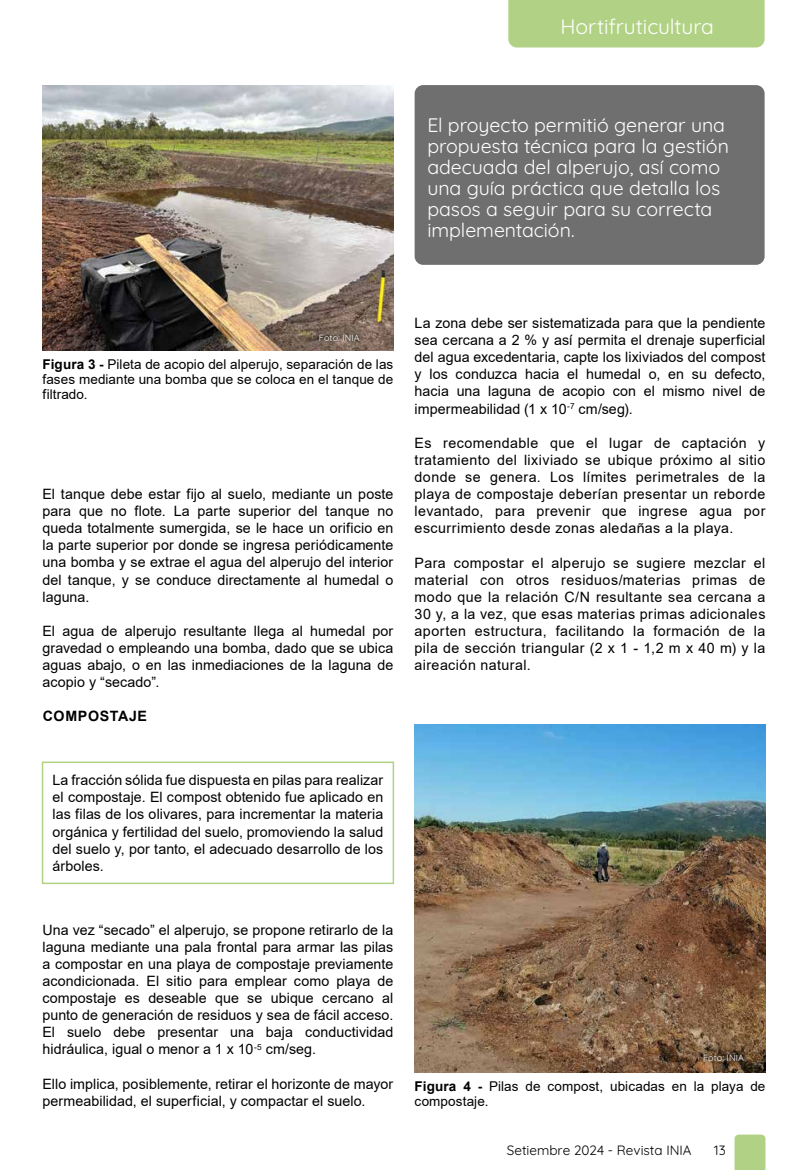
<style>
.page{position:relative;width:808px;height:1170px;background:#fff}
.page>*{position:absolute;margin:0;border:0;box-sizing:border-box;transform-origin:0 0}
.t1{font:300 21px "Quicksand";letter-spacing:-.005em;color:#fff}
.t2{font:300 19.5px/21px "Quicksand";letter-spacing:-.005em;color:#fff}
.t3{font:14.25px/17.1px "Arial";letter-spacing:.005em;color:#000;text-align:justify}
.t4{font:700 14.25px "Arial";letter-spacing:.045em;color:#000}
.t5{font:13.5px/15px "Arial";letter-spacing:.005em;color:#000;text-align:justify}
.t6{font:300 13.5px "Quicksand";color:#000}
.t7{font:300 9px "Quicksand";letter-spacing:.01em;color:#fff}
.s1{font-weight:700}
</style>
<div class="page">
<svg style="left:734px;top:1134px;width:31px;height:35px"></svg>
<div style="left:508px;top:0;width:257px;height:47px;background:#b1d284"></div>
<img style="left:43px;top:85px;width:350px;height:266px">
<svg style="left:315px;top:330px;width:49px;height:15px"></svg>
<img style="left:415px;top:724px;width:350px;height:348px">
<div style="left:415px;top:85px;width:350px;height:180px;background:#706f6f;border-radius:9px"></div>
<svg style="left:700px;top:1050px;width:48px;height:15px"></svg>
<div style="left:42px;top:761px;width:352px;height:123px;border:2px solid #b1d284"></div>
<h1 class="t1" style="left:560px;top:10px;width:155px">Hortifruticultura</h1>
<h2 class="t2" style="left:427px;top:113px;width:303px">El proyecto permitió generar una propuesta técnica para la gestión adecuada del alperujo, así como una guía práctica que detalla los pasos a seguir para su correcta implementación.</h2>
<p class="t7" style="left:319px;top:330px;width:42px">Foto: INIA</p>
<p class="t5" style="left:43px;top:356px;width:352px"><span class="s1">Figura 3 -</span> Pileta de acopio del alperujo, separación de las fases mediante una bomba que se coloca en el tanque de filtrado.</p>
<p class="t3" style="left:43px;top:485px;width:352px">El tanque debe estar fijo al suelo, mediante un poste para que no flote. La parte superior del tanque no queda totalmente sumergida, se le hace un orificio en la parte superior por donde se ingresa periódicamente una bomba y se extrae el agua del alperujo del interior del tanque, y se conduce directamente al humedal o laguna.</p>
<p class="t3" style="left:43px;top:622px;width:352px">El agua de alperujo resultante llega al humedal por gravedad o empleando una bomba, dado que se ubica aguas abajo, o en las inmediaciones de la laguna de acopio y “secado”.</p>
<p class="t4" style="left:43px;top:706px;width:106px">COMPOSTAJE</p>
<p class="t3" style="left:415px;top:314px;width:352px">La zona debe ser sistematizada para que la pendiente sea cercana a 2 % y así permita el drenaje superficial del agua excedentaria, capte los lixiviados del compost y los conduzca hacia el humedal o, en su defecto, hacia una laguna de acopio con el mismo nivel de impermeabilidad (1 x 10<sup>-7</sup> cm/seg).</p>
<p class="t3" style="left:415px;top:434px;width:352px">Es recomendable que el lugar de captación y tratamiento del lixiviado se ubique próximo al sitio donde se genera. Los límites perimetrales de la playa de compostaje deberían presentar un reborde levantado, para prevenir que ingrese agua por escurrimiento desde zonas aledañas a la playa.</p>
<p class="t3" style="left:415px;top:554px;width:352px">Para compostar el alperujo se sugiere mezclar el material con otros residuos/materias primas de modo que la relación C/N resultante sea cercana a 30 y, a la vez, que esas materias primas adicionales aporten estructura, facilitando la formación de la pila de sección triangular (2 x 1 - 1,2 m x 40 m) y la aireación natural.</p>
<p class="t3" style="left:53px;top:771px;width:332px">La fracción sólida fue dispuesta en pilas para realizar el compostaje. El compost obtenido fue aplicado en las filas de los olivares, para incrementar la materia orgánica y fertilidad del suelo, promoviendo la salud del suelo y, por tanto, el adecuado desarrollo de los árboles.</p>
<p class="t3" style="left:43px;top:920px;width:352px">Una vez “secado” el alperujo, se propone retirarlo de la laguna mediante una pala frontal para armar las pilas a compostar en una playa de compostaje previamente acondicionada. El sitio para emplear como playa de compostaje es deseable que se ubique cercano al punto de generación de residuos y sea de fácil acceso.<br>El suelo debe presentar una baja conductividad hidráulica, igual o menor a 1 x 10<sup>-5</sup> cm/seg.</p>
<p class="t3" style="left:43px;top:1074px;width:352px">Ello implica, posiblemente, retirar el horizonte de mayor permeabilidad, el superficial, y compactar el suelo.</p>
<p class="t7" style="left:703px;top:1051px;width:42px">Foto: INIA</p>
<p class="t5" style="left:415px;top:1078px;width:352px"><span class="s1">Figura 4 -</span> Pilas de compost, ubicadas en la playa de compostaje.</p>
<p class="t6" style="left:507px;top:1139px;width:186px">Setiembre 2024 - Revista INIA</p>
<p class="t6" style="left:714px;top:1139px;width:14px">13</p>
</div>
